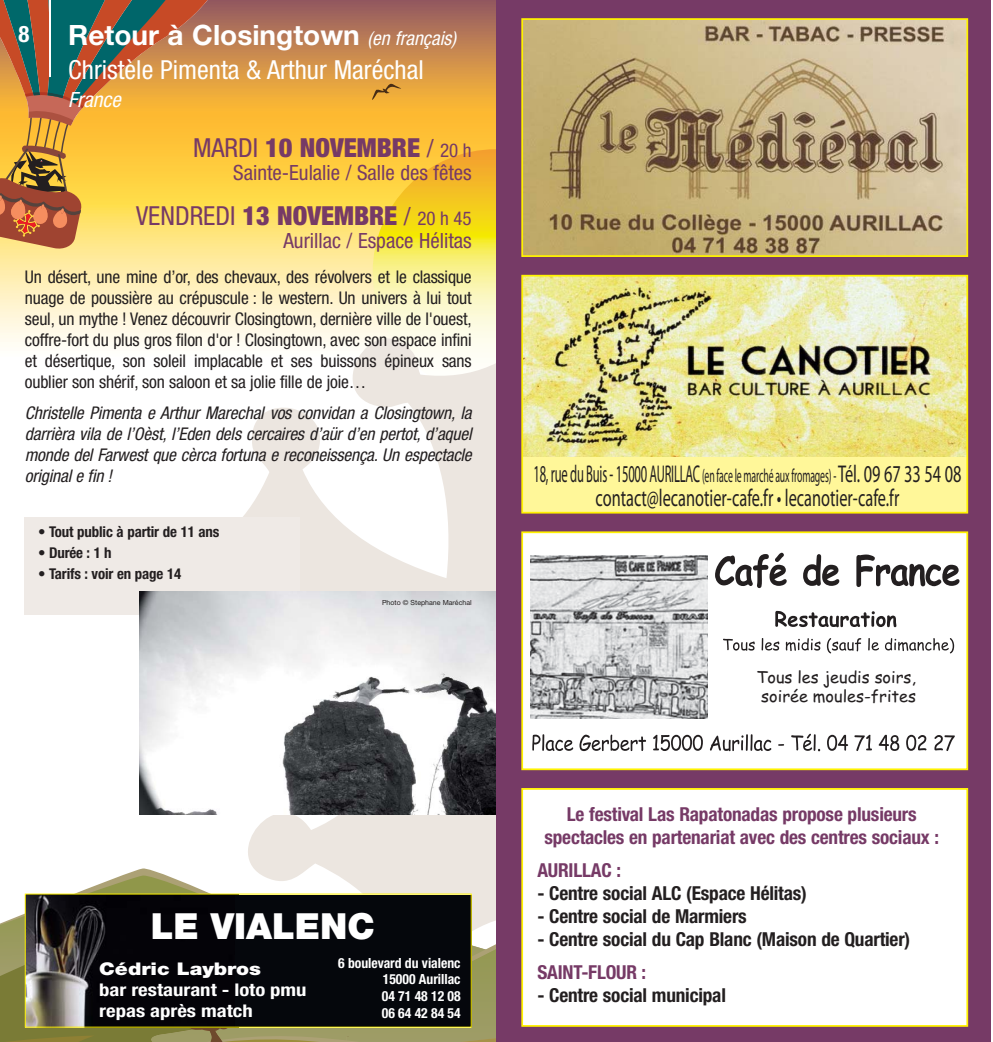
<style>
.page{position:relative;width:993px;height:1042px;background:#fff}
.page>*{position:absolute;margin:0;border:0;box-sizing:border-box;transform-origin:0 0}
.t1{font:900 36.05px "Helvetica Neue";color:#fff}
.t2{font:700 28px "Helvetica Neue";color:#fff}
.t3{font:900 condensed 26.25px "Helvetica Neue";color:#763a66}
.t4{font:condensed 26.25px "Helvetica Neue";color:#fff}
.t5{font:24.32px/24.3px "Myriad Pro";color:#231f20;text-align:center;scale:.52 1}
.t6{font:700 condensed 22.75px "Helvetica Neue";color:#fff}
.t7{font:condensed 21px "Helvetica Neue";color:#763a66}
.t8{font:italic condensed 21px "Helvetica Neue";color:#fff}
.t9{font:700 condensed 19.25px "Helvetica Neue";letter-spacing:-.01em;color:#231f20}
.t10{font:700 condensed 19.25px/23.1px "Helvetica Neue";letter-spacing:-.01em;color:#763a66;text-align:center}
.t11{font:condensed 17.5px/21px "Helvetica Neue";letter-spacing:-.01em;color:#231f20;text-align:justify}
.t12{font:italic condensed 17.5px/21px "Helvetica Neue";letter-spacing:-.01em;color:#231f20;text-align:justify}
.t13{font:700 condensed 17.5px/21px "Helvetica Neue";color:#fff;scale:1.18 1}
.t14{font:900 17.5px "Helvetica Neue";color:#fff;scale:1.18 1}
.t15{font:16.28px/19.6px "Comic Sans MS";color:#231f20}
.t16{font:700 condensed 14.88px "Helvetica Neue";letter-spacing:-.01em;color:#231f20}
.t17{font:700 condensed 14px/16.8px "Helvetica Neue";color:#fff;text-align:justify}
.t18{font:7px "Helvetica Neue";color:#231f20}
.s1{font-weight:400;font-style:italic;font-stretch:condensed;font-size:19.25px}
.s2{font-weight:400}
.s3{font-weight:400;font-size:24.85px}
.s4{font-weight:400;font-size:18.9px}
.s5{font-size:18.9px}
</style>
<div class="page">
<svg style="left:0;top:0;width:496px;height:347px;background:#e6b45f"></svg>
<svg style="left:372px;top:149px;width:124px;height:105px;background:#f7cf2b"></svg>
<svg style="left:97px;top:254px;width:399px;height:337px"></svg>
<svg style="left:0;top:0;width:242px;height:250px;background:#c99a47"></svg>
<hr style="left:49px;top:0;width:2px;height:77px;background:#fff">
<svg style="left:371px;top:84px;width:31px;height:19px"></svg>
<svg style="left:123px;top:814px;width:373px;height:61px"></svg>
<svg style="left:0;top:875px;width:496px;height:167px"></svg>
<div style="left:25px;top:517px;width:275px;height:98px;background:#efeae6"></div>
<img style="left:139px;top:591px;width:357px;height:223px">
<div style="left:496px;top:0;width:494px;height:1042px;background:#763a66"></div>
<img style="left:524px;top:21px;width:440px;height:233px">
<div style="left:521px;top:18px;width:446px;height:239px;border:2px solid #fff200"></div>
<img style="left:524px;top:278px;width:440px;height:179px">
<div style="left:523px;top:457px;width:443px;height:56px;background:#fff799"></div>
<div style="left:521px;top:275px;width:446px;height:238px;border:2px solid #fff200"></div>
<div style="left:522px;top:532px;width:444px;height:237px;background:#fff"></div>
<svg style="left:530px;top:599px;width:1px;height:93px"></svg>
<img style="left:531px;top:556px;width:176px;height:163px">
<svg style="left:715px;top:553px;width:71px;height:35px"></svg>
<svg style="left:803px;top:554px;width:36px;height:32px"></svg>
<svg style="left:856px;top:554px;width:103px;height:33px"></svg>
<svg style="left:775px;top:611px;width:121px;height:16px"></svg>
<svg style="left:723px;top:639px;width:31px;height:12px"></svg>
<svg style="left:761px;top:638px;width:18px;height:12px"></svg>
<svg style="left:785px;top:638px;width:35px;height:13px"></svg>
<svg style="left:826px;top:638px;width:35px;height:15px"></svg>
<svg style="left:868px;top:638px;width:10px;height:12px"></svg>
<svg style="left:885px;top:638px;width:68px;height:15px"></svg>
<svg style="left:532px;top:734px;width:41px;height:17px"></svg>
<svg style="left:579px;top:734px;width:67px;height:17px"></svg>
<svg style="left:653px;top:735px;width:49px;height:16px"></svg>
<svg style="left:709px;top:734px;width:62px;height:17px"></svg>
<svg style="left:791px;top:734px;width:28px;height:17px"></svg>
<svg style="left:827px;top:735px;width:20px;height:16px"></svg>
<svg style="left:854px;top:735px;width:17px;height:16px"></svg>
<svg style="left:878px;top:735px;width:21px;height:16px"></svg>
<svg style="left:906px;top:735px;width:20px;height:16px"></svg>
<svg style="left:934px;top:735px;width:20px;height:16px"></svg>
<div style="left:521px;top:531px;width:446px;height:239px;border:2px solid #fff200"></div>
<div style="left:522px;top:789px;width:444px;height:237px;background:#fff"></div>
<div style="left:521px;top:788px;width:446px;height:239px;border:2px solid #fff200"></div>
<img style="left:27px;top:895px;width:208px;height:130px">
<div style="left:235px;top:895px;width:236px;height:132px;background:#05070c"></div>
<h3 class="t6" style="left:19px;top:25px;width:12px">8</h3>
<h2 class="t2" style="left:68px;top:25px;width:389px">Retour à Closingtown <span class="s1">(en français)</span></h2>
<h3 class="t4" style="left:68px;top:60px;width:357px">Christèle Pimenta &amp; Arthur Maréchal</h3>
<p class="t8" style="left:68px;top:92px;width:58px">France</p>
<h3 class="t3" style="left:193px;top:138px;width:280px"><span class="s2">MARDI</span> 10 NOVEMBRE <span class="s3">/</span> <span class="s4">20 h</span></h3>
<p class="t7" style="left:233px;top:164px;width:240px">Sainte-Eulalie / Salle des fêtes</p>
<h3 class="t3" style="left:136px;top:206px;width:337px"><span class="s2">VENDREDI</span> 13 NOVEMBRE <span class="s3">/</span> <span class="s4">20 h 45</span></h3>
<p class="t7" style="left:283px;top:233px;width:190px">Aurillac / Espace Hélitas</p>
<p class="t11" style="left:25px;top:268px;width:448px">Un désert, une mine d’or, des chevaux, des révolvers et le classique nuage de poussière au crépuscule : le western. Un univers à lui tout seul, un mythe ! Venez découvrir Closingtown, dernière ville de l'ouest, coffre-fort du plus gros filon d'or ! Closingtown, avec son espace infini et désertique, son soleil implacable et ses buissons épineux sans oublier son shérif, son saloon et sa jolie fille de joie…</p>
<p class="t12" style="left:25px;top:404px;width:451px">Christelle Pimenta e Arthur Marechal vos convidan a Closingtown, la darrièra vila de l’Oèst, l’Eden dels cercaires d’aür d’en pertot, d’aquel monde del Farwest que cèrca fortuna e reconeissença. Un espectacle originale fin !</p>
<p class="t16" style="left:38px;top:526px;width:182px">• Tout public à partir de 11 ans</p>
<p class="t16" style="left:38px;top:547px;width:75px">• Durée : 1 h</p>
<p class="t16" style="left:38px;top:568px;width:144px">• Tarifs : voir en page 14</p>
<p class="t18" style="left:382px;top:600px;width:91px">Photo © Stephane Maréchal</p>
<h1 class="t1" style="left:151px;top:913px;width:226px">LE VIALENC</h1>
<p class="t14" style="left:99px;top:962px;width:138px">Cédric Laybros</p>
<p class="t13" style="left:99px;top:980px;width:177px">bar restaurant - loto pmu repas après match</p>
<p class="t17" style="left:382px;top:955px;width:80px;text-indent:-44px">6 boulevard du vialenc 15000 Aurillac 04 71 48 12 08<br>06 64 42 84 54</p>
<h3 class="t5" style="left:533px;top:463px;width:824px">18, rue du Buis - 15000 AURILLAC <span class="s5">(en face le marché aux fromages) -</span> Tél. 09 67 33 54 08 contact@lecanotier-cafe.fr • lecanotier-cafe.fr</h3>
<p class="t15" style="left:756px;top:667px;width:161px">Tous les jeudis soirs, soirée moules-frites</p>
<p class="t10" style="left:544px;top:804px;width:396px">Le festival Las Rapatonadas propose plusieurs spectacles en partenariat avec des centres sociaux :</p>
<p class="t10" style="left:537px;top:860px;width:85px">AURILLAC :</p>
<p class="t9" style="left:537px;top:886px;width:271px">- Centre social ALC (Espace Hélitas)</p>
<p class="t9" style="left:537px;top:909px;width:211px">- Centre social de Marmiers</p>
<p class="t9" style="left:537px;top:932px;width:374px">- Centre social du Cap Blanc (Maison de Quartier)</p>
<p class="t10" style="left:537px;top:962px;width:110px">SAINT-FLOUR :</p>
<p class="t9" style="left:537px;top:988px;width:190px">- Centre social municipal</p>
</div>
